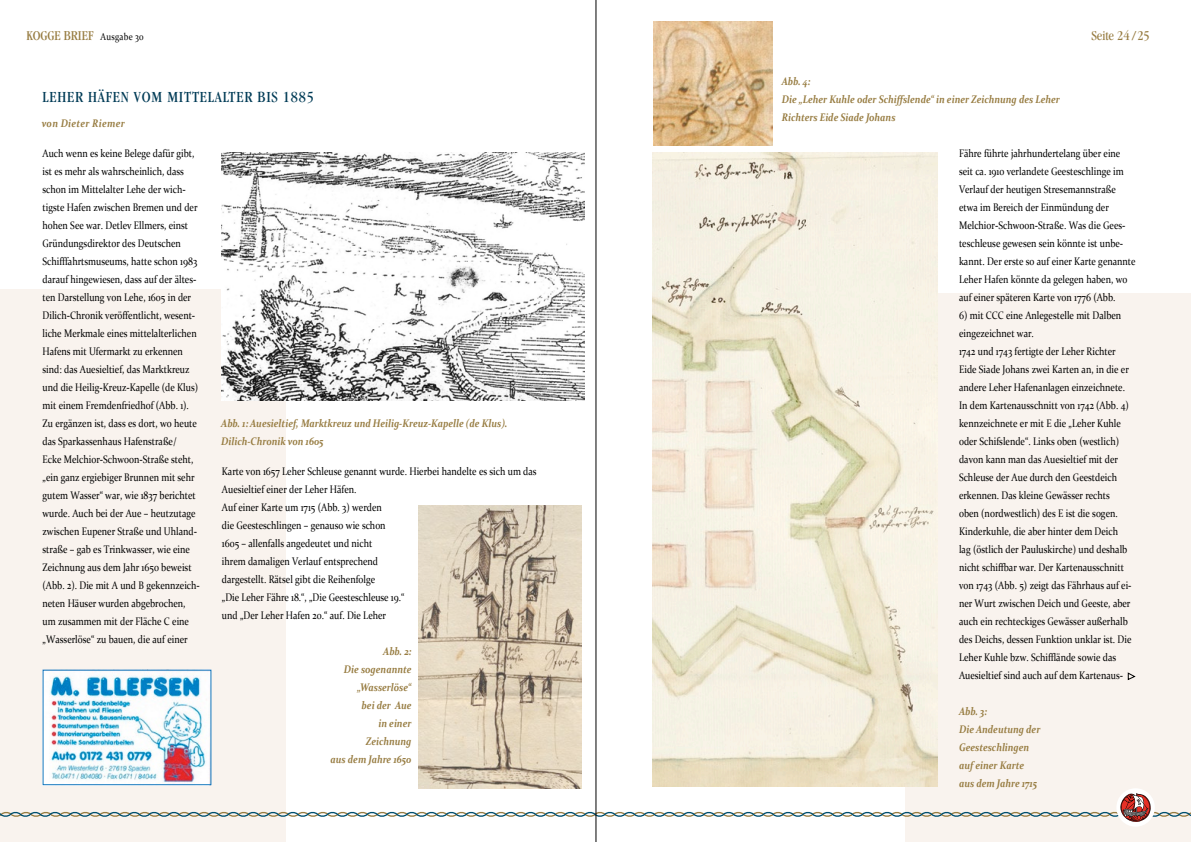
<style>
.page{position:relative;width:1191px;height:842px;background:#fff}
.page>*{position:absolute;margin:0;border:0;box-sizing:border-box;transform-origin:0 0}
.t1{font:condensed 16px "Garamond";letter-spacing:.05em;color:#003b56}
.t2{font:condensed 14px "Garamond";color:#977c41}
.Fließtext{font:11px/18px "Constantia";color:#000;scale:.84 1}
.Einleitungstext{font:italic 700 11px/18px "Constantia";color:#977c41;scale:.84 1}
.Einleitungstext-2{font:italic 700 11px "Constantia";letter-spacing:.03em;color:#977c41;scale:.84 1}
.s1{font-family:"Constantia";font-stretch:normal;font-size:10px;color:#000}
</style>
<div class="page">
<div style="left:0;top:289px;width:286px;height:553px;background:#f9f3ee"></div>
<div style="left:905px;top:293px;width:286px;height:549px;background:#f9f3ee"></div>
<img style="left:45px;top:672px;width:164px;height:111px">
<div style="left:43px;top:670px;width:168px;height:115px;border:1px solid #1577bd"></div>
<div style="left:1116px;top:788px;width:38px;height:39px;background:#fff;border-radius:50%"></div>
<svg style="left:0;top:793px;width:1191px;height:29px"></svg>
<img style="left:222px;top:153px;width:362px;height:247px">
<img style="left:419px;top:506px;width:162px;height:282px">
<img style="left:652px;top:152px;width:285px;height:635px">
<svg style="left:1127px;top:672px;width:9px;height:8px"></svg>
<img style="left:653px;top:22px;width:119px;height:124px">
<hr style="left:596px;top:0;width:1px;height:842px;background:#000">
<p class="t2" style="left:27px;top:28px;width:119px">KOGGE BRIEF <span class="s1">Ausgabe 30</span></p>
<p class="t1" style="left:43px;top:88px;width:273px">LEHER HÄFEN VOM MITTELALTER BIS 1885</p>
<p class="Einleitungstext-2" style="left:42px;top:116px;width:100px">von Dieter Riemer</p>
<p class="Fließtext" style="left:43px;top:144px;width:189px">Auch wenn es keine Belege dafür gibt, ist es mehr als wahrscheinlich, dass schon im Mittelalter Lehe der wich&shy;tigste Hafen zwischen Bremen und der hohen See war. Detlev Ellmers, einst Gründungsdirektor des Deutschen Schifffahrtsmuseums, hatte schon 1983 darauf hingewiesen, dass auf der ältes&shy;ten Darstellung von Lehe, 1605 in der Dilich-Chronik veröffentlicht, wesent&shy;liche Merkmale eines mittelalterlichen Hafens mit Ufermarkt zu erkennen sind: das Auesieltief, das Marktkreuz und die Heilig-Kreuz-Kapelle (de Klus) mit einem Fremdenfriedhof (Abb. 1).<br>Zu ergänzen ist, dass es dort, wo heute das Sparkassenhaus Hafenstraße/<br>Ecke Melchior-Schwoon-Straße steht, „ein ganz ergiebiger Brunnen mit sehr gutem Wasser“ war, wie 1837 berichtet wurde. Auch bei der Aue – heutzutage zwischen Eupener Straße und Uhland&shy;straße – gab es Trinkwasser, wie eine Zeichnung aus dem Jahr 1650 beweist (Abb. 2). Die mit A und B gekennzeich&shy;neten Häuser wurden abgebrochen, um zusammen mit der Fläche C eine „Wasserlöse“ zu bauen, die auf einer</p>
<p class="Einleitungstext" style="left:221px;top:414px;width:342px">Abb. 1: Auesieltief, Marktkreuz und Heilig-Kreuz-Kapelle (de Klus).</p>
<p class="Einleitungstext" style="left:221px;top:432px;width:123px">Dilich-Chronik von 1605</p>
<p class="Fließtext" style="left:222px;top:462px;width:376px">Karte von 1657 Leher Schleuse genannt wurde. Hierbei handelte es sich um das<br>Auesieltief einer der Leher Häfen.</p>
<p class="Fließtext" style="left:222px;top:498px;width:192px">Auf einer Karte um 1715 (Abb. 3) werden</p>
<p class="Fließtext" style="left:222px;top:516px;width:196px">die Geesteschlingen – genauso wie schon</p>
<p class="Fließtext" style="left:222px;top:534px;width:181px">1605 – allenfalls angedeutet und nicht</p>
<p class="Fließtext" style="left:222px;top:552px;width:187px">ihrem damaligen Verlauf entsprechend</p>
<p class="Fließtext" style="left:222px;top:570px;width:184px">dargestellt. Rätsel gibt die Reihenfolge</p>
<p class="Fließtext" style="left:222px;top:588px;width:219px">„Die Leher Fähre 18.“, „Die Geesteschleuse 19.“</p>
<p class="Fließtext" style="left:222px;top:606px;width:197px">und „Der Leher Hafen 20.“ auf. Die Leher</p>
<p class="Einleitungstext" style="left:383px;top:642px;width:35px">Abb. 2:</p>
<p class="Einleitungstext" style="left:344px;top:660px;width:82px">Die sogenannte</p>
<p class="Einleitungstext" style="left:357px;top:678px;width:66px">„Wasserlöse“</p>
<p class="Einleitungstext" style="left:362px;top:696px;width:61px">bei der Aue</p>
<p class="Einleitungstext" style="left:378px;top:714px;width:41px">in einer</p>
<p class="Einleitungstext" style="left:366px;top:732px;width:56px">Zeichnung</p>
<p class="Einleitungstext" style="left:330px;top:750px;width:98px">aus dem Jahre 1650</p>
<p class="Einleitungstext" style="left:782px;top:72px;width:36px">Abb. 4:</p>
<p class="Einleitungstext" style="left:782px;top:90px;width:332px">Die „Leher Kuhle oder Schiffslende“ in einer Zeichnung des Leher<br>Richters Eide Siade Johans</p>
<p class="t2" style="left:1091px;top:27px;width:60px">Seite 24 / 25</p>
<p class="Fließtext" style="left:959px;top:144px;width:212px">Fähre führte jahrhundertelang über eine seit ca. 1910 verlandete Geesteschlinge im Verlauf der heutigen Stresemannstraße etwa im Bereich der Einmündung der Melchior-Schwoon-Straße. Was die Gees&shy;teschleuse gewesen sein könnte ist unbe&shy;kannt. Der erste so auf einer Karte genannte Leher Hafen könnte da gelegen haben, wo auf einer späteren Karte von 1776 (Abb.</p>
<p class="Fließtext" style="left:959px;top:306px;width:195px">6) mit CCC eine Anlegestelle mit Dalben eingezeichnet war.</p>
<p class="Fließtext" style="left:959px;top:342px;width:207px">1742 und 1743 fertigte der Leher Richter Eide Siade Johans zwei Karten an, in die er andere Leher Hafenanlagen einzeichnete.<br>In dem Kartenausschnitt von 1742 (Abb. 4) kennzeichnete er mit E die „Leher Kuhle oder Schifslende“. Links oben (westlich) davon kann man das Auesieltief mit der Schleuse der Aue durch den Geestdeich erkennen. Das kleine Gewässer rechts oben (nordwestlich) des E ist die sogen.<br>Kinderkuhle, die aber hinter dem Deich lag (östlich der Pauluskirche) und deshalb nicht schiffbar war. Der Kartenausschnitt von 1743 (Abb. 5) zeigt das Fährhaus auf ei&shy;ner Wurt zwischen Deich und Geeste, aber auch ein rechteckiges Gewässer außerhalb des Deichs, dessen Funktion unklar ist. Die Leher Kuhle bzw. Schifflände sowie das Auesieltief sind auch auf dem Kartenaus-</p>
<p class="Einleitungstext" style="left:959px;top:702px;width:35px">Abb. 3:</p>
<p class="Einleitungstext" style="left:959px;top:720px;width:98px">Die Andeutung der</p>
<p class="Einleitungstext" style="left:959px;top:738px;width:85px">Geesteschlingen</p>
<p class="Einleitungstext" style="left:959px;top:756px;width:79px">auf einer Karte</p>
<p class="Einleitungstext" style="left:959px;top:774px;width:95px">aus dem Jahre 1715</p>
</div>
